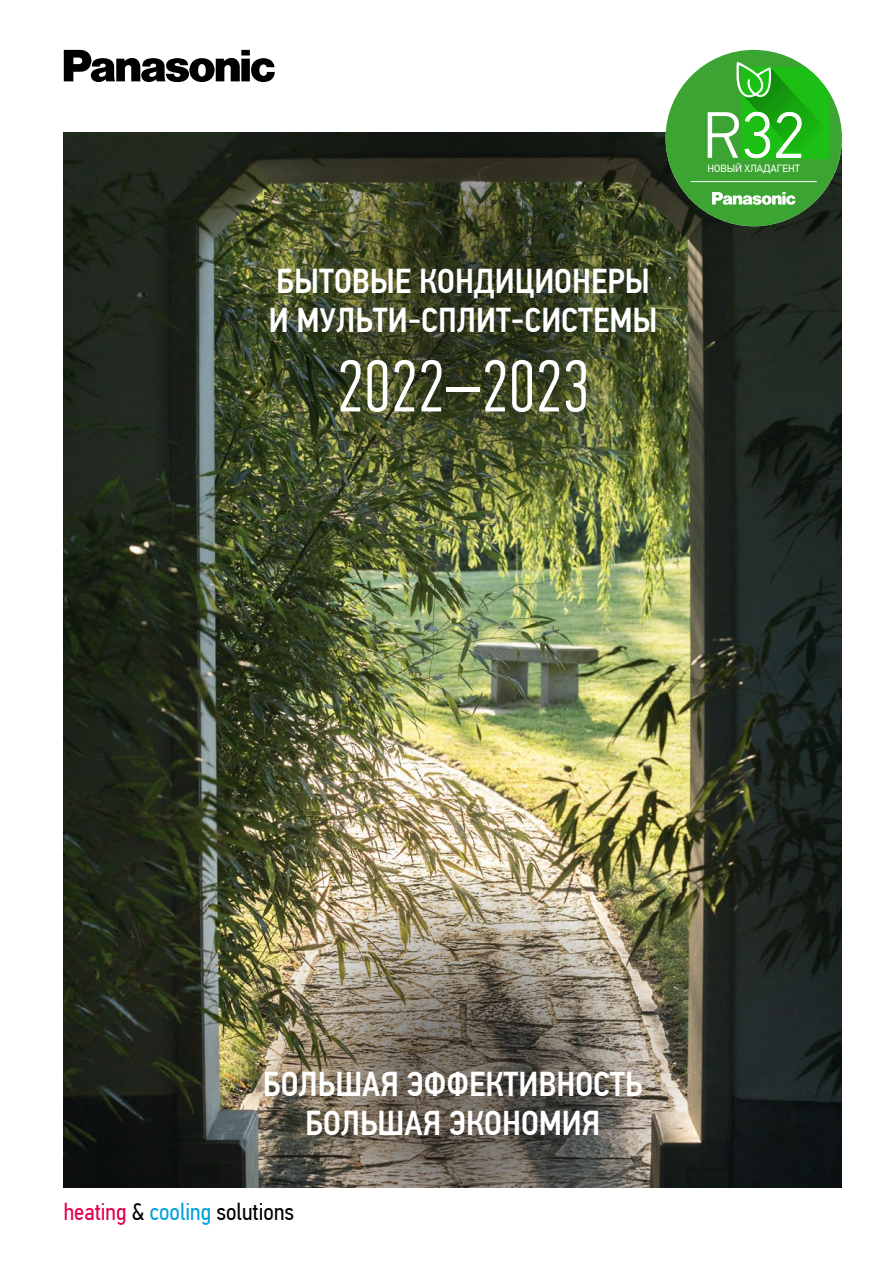
<style>
.page{position:relative;width:893px;height:1263px;background:#fff}
.page>*{position:absolute;margin:0;border:0;box-sizing:border-box;transform-origin:0 0}
.заголовок_белый{font:300 73.5px "PF Din Text Comp Pro";color:#fff}
.t1{font:300 65.55px "PF Din Text Pro";color:#fff}
.заголовок_белый-2{font:500 34.5px/39px "PF Din Text Cond Pro";color:#fff}
.заголовок_белый-3{font:24px "PF Din Text Cond Pro";color:#000}
.t2{font:10.5px "PF Din Text Pro";color:#fff}
.s1{color:#e5004f}
.s2{color:#00a0de}
</style>
<div class="page">
<img style="left:64px;top:132px;width:778px;height:1056px">
<img style="left:231px;top:58px;width:478px;height:478px;border-radius:50%">
<img style="left:243px;top:868px;width:453px;height:320px">
<div style="left:0;top:0;width:893px;height:132px;background:#fff"></div>
<svg style="left:666px;top:50px;width:176px;height:176px;background:#4ca744"></svg>
<hr style="left:691px;top:181px;width:126px;height:1px;background:#fff">
<svg style="left:64px;top:50px;width:211px;height:32px"></svg>
<div style="left:359px;top:10px;width:24px;height:25px;border:1px solid #fff;border-radius:50%"></div>
<p class="заголовок_белый-2" style="left:269px;top:262px;width:390px">БЫТОВЫЕ КОНДИЦИОНЕРЫ<br>И МУЛЬТИ-СПЛИТ-СИСТЕМЫ</p>
<p class="заголовок_белый" style="left:337px;top:344px;width:254px">2022–2023</p>
<h2 class="t1" style="left:702px;top:98px;width:104px">R32</h2>
<p class="t2" style="left:708px;top:163px;width:94px">НОВЫЙ ХЛАДАГЕНТ</p>
<p class="заголовок_белый-2" style="left:263px;top:1065px;width:381px">БОЛЬШАЯ ЭФФЕКТИВНОСТЬ</p>
<p class="заголовок_белый-2" style="left:306px;top:1104px;width:296px">БОЛЬШАЯ ЭКОНОМИЯ</p>
<p class="заголовок_белый-3" style="left:64px;top:1198px;width:232px"><span class="s1">heating</span> &amp; <span class="s2">cooling</span> solutions</p>
</div>
